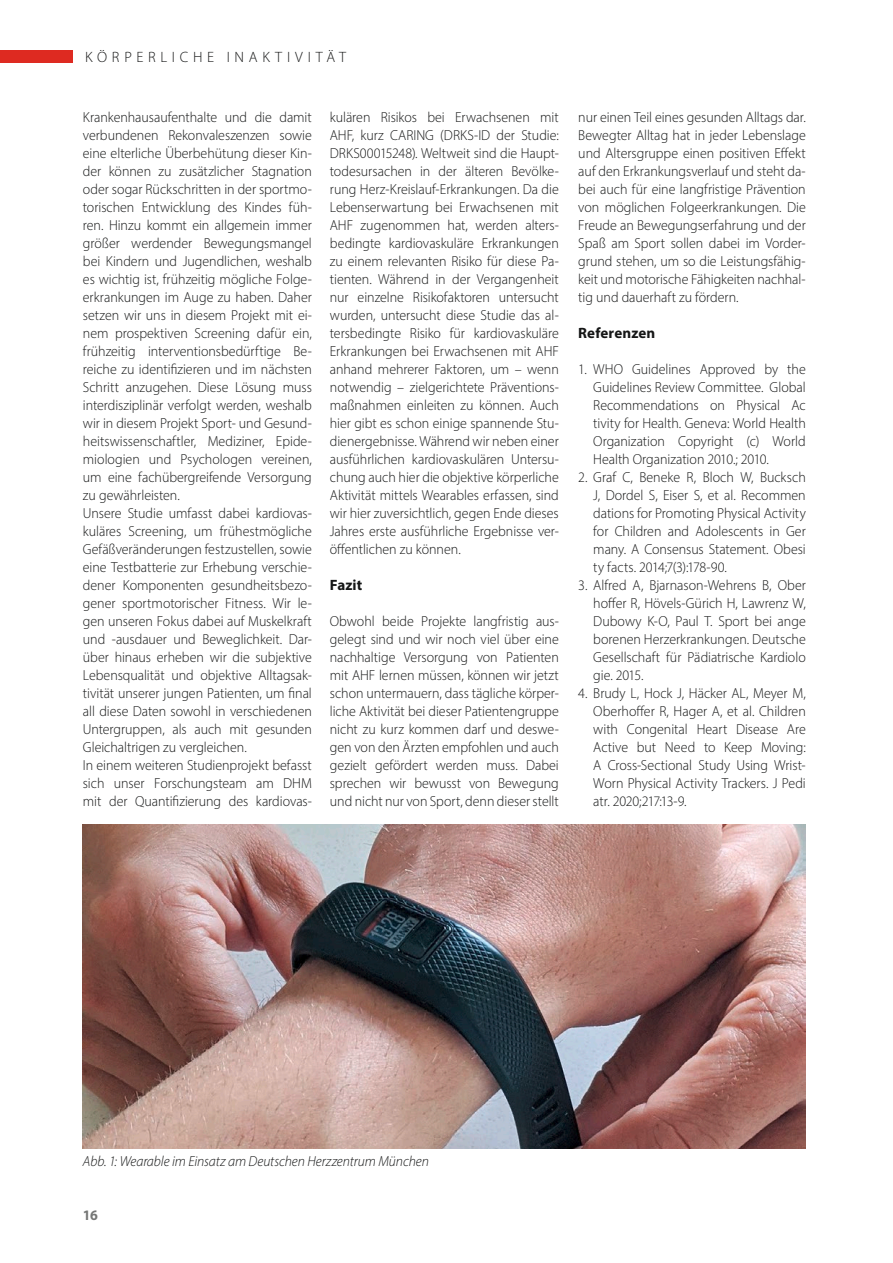
<style>
.page{position:relative;width:893px;height:1263px;background:#fff}
.page>*{position:absolute;margin:0;border:0;box-sizing:border-box;transform-origin:0 0}
.t1{font:300 15px "Myriad Pro";letter-spacing:.315em;color:#151616}
.t2{font:700 15px "Myriad Pro";letter-spacing:.005em;color:#151616}
.t3{font:300 14.55px/18px "Myriad Pro";letter-spacing:-.005em;color:#151616;text-align:justify;scale:.96 1}
.t4{font:italic 300 14.55px "Myriad Pro";letter-spacing:-.005em;color:#151616;scale:.96 1}
.t5{font:700 14.55px "Myriad Pro";color:#757675;scale:.96 1}
</style>
<div class="page">
<div style="left:0;top:50px;width:72px;height:13px;background:#de2a21"></div>
<img style="left:83px;top:824px;width:723px;height:324px">
<p class="t1" style="left:85px;top:48px;width:262px">KÖRPERLICHE INAKTIVITÄT</p>
<p class="t3" style="left:83px;top:108px;width:240px;text-align:left">Krankenhausaufenthalte und die damit verbundenen Rekonvaleszenzen sowie eine elterliche Überbehütung dieser Kin&shy;der können zu zusätzlicher Stagnation oder sogar Rückschritten in der sportmo&shy;torischen Entwicklung des Kindes füh&shy;ren. Hinzu kommt ein allgemein immer größer werdender Bewegungsmangel bei Kindern und Jugendlichen, weshalb es wichtig ist, frühzeitig mögliche Folge&shy;erkrankungen im Auge zu haben. Daher setzen wir uns in diesem Projekt mit ei&shy;nem prospektiven Screening dafür ein, frühzeitig interventionsbedürftige Be&shy;reiche zu identifizieren und im nächsten Schritt anzugehen. Diese Lösung muss interdisziplinär verfolgt werden, weshalb wir in diesem Projekt Sport- und Gesund&shy;heitswissenschaftler, Mediziner, Epide&shy;miologien und Psychologen vereinen, um eine fachübergreifende Versorgung zu gewährleisten.<br>Unsere Studie umfasst dabei kardiovas&shy;kuläres Screening, um frühestmögliche Gefäßveränderungen festzustellen, sowie eine Testbatterie zur Erhebung verschie&shy;dener Komponenten gesundheitsbezo&shy;gener sportmotorischer Fitness. Wir le&shy;gen unseren Fokus dabei auf Muskelkraft und -ausdauer und Beweglichkeit. Dar&shy;über hinaus erheben wir die subjektive Lebensqualität und objektive Alltagsak&shy;tivität unserer jungen Patienten, um final all diese Daten sowohl in verschiedenen Untergruppen, als auch mit gesunden Gleichaltrigen zu vergleichen.<br>In einem weiteren Studienprojekt befasst sich unser Forschungsteam am DHM mit der Quantifizierung des kardiovas-</p>
<p class="t3" style="left:330px;top:108px;width:240px">kulären Risikos bei Erwachsenen mit AHF, kurz CARING (DRKS-ID der Studie:<br>DRKS00015248). Weltweit sind die Haupt&shy;todesursachen in der älteren Bevölke&shy;rung Herz-Kreislauf-Erkrankungen. Da die Lebenserwartung bei Erwachsenen mit AHF zugenommen hat, werden alters&shy;bedingte kardiovaskuläre Erkrankungen zu einem relevanten Risiko für diese Pa&shy;tienten. Während in der Vergangenheit nur einzelne Risikofaktoren untersucht wurden, untersucht diese Studie das al&shy;tersbedingte Risiko für kardiovaskuläre Erkrankungen bei Erwachsenen mit AHF anhand mehrerer Faktoren, um – wenn notwendig – zielgerichtete Präventions&shy;maßnahmen einleiten zu können. Auch hier gibt es schon einige spannende Stu&shy;dienergebnisse. Während wir neben einer ausführlichen kardiovaskulären Untersu&shy;chung auch hier die objektive körperliche Aktivität mittels Wearables erfassen, sind wir hier zuversichtlich, gegen Ende dieses Jahres erste ausführliche Ergebnisse ver&shy;öffentlichen zu können.</p>
<p class="t2" style="left:330px;top:575px;width:34px">Fazit</p>
<p class="t3" style="left:330px;top:612px;width:240px">Obwohl beide Projekte langfristig aus&shy;gelegt sind und wir noch viel über eine nachhaltige Versorgung von Patienten mit AHF lernen müssen, können wir jetzt schon untermauern, dass tägliche körper&shy;liche Aktivität bei dieser Patientengruppe nicht zu kurz kommen darf und deswe&shy;gen von den Ärzten empfohlen und auch gezielt gefördert werden muss. Dabei sprechen wir bewusst von Bewegung und nicht nur von Sport, denn dieser stellt</p>
<p class="t3" style="left:578px;top:108px;width:238px">nur einen Teil eines gesunden Alltags dar.<br>Bewegter Alltag hat in jeder Lebenslage und Altersgruppe einen positiven Effekt auf den Erkrankungsverlauf und steht da&shy;bei auch für eine langfristige Prävention von möglichen Folgeerkrankungen. Die Freude an Bewegungserfahrung und der Spaß am Sport sollen dabei im Vorder&shy;grund stehen, um so die Leistungsfähig&shy;keit und motorische Fähigkeiten nachhal&shy;tig und dauerhaft zu fördern.</p>
<p class="t2" style="left:578px;top:323px;width:79px">Referenzen</p>
<p class="t3" style="left:593px;top:360px;width:223px;text-indent:-15px">1. WHO Guidelines Approved by the Guidelines Review Committee. Global Recommendations on Physical Ac tivity for Health. Geneva: World Health Organization Copyright (c) World Health Organization 2010.; 2010.</p>
<p class="t3" style="left:593px;top:468px;width:223px;text-indent:-15px">2. Graf C, Beneke R, Bloch W, Bucksch J, Dordel S, Eiser S, et al. Recommen dations for Promoting Physical Activity for Children and Adolescents in Ger many. A Consensus Statement. Obesi ty facts. 2014;7(3):178-90.</p>
<p class="t3" style="left:593px;top:576px;width:223px;text-indent:-15px">3. Alfred A, Bjarnason-Wehrens B, Ober hoffer R, Hövels-Gürich H, Lawrenz W, Dubowy K-O, Paul T. Sport bei ange borenen Herzerkrankungen. Deutsche Gesellschaft für Pädiatrische Kardiolo gie. 2015.</p>
<p class="t3" style="left:593px;top:684px;width:223px;text-indent:-15px">4. Brudy L, Hock J, Häcker AL, Meyer M, Oberhoffer R, Hager A, et al. Children with Congenital Heart Disease Are Active but Need to Keep Moving:<br>A Cross-Sectional Study Using Wrist-Worn Physical Activity Trackers. J Pedi atr. 2020;217:13-9.</p>
<p class="t4" style="left:83px;top:1153px;width:362px">Abb. 1: Wearable im Einsatz am Deutschen Herzzentrum München</p>
<p class="t5" style="left:83px;top:1206px;width:17px">16</p>
</div>
